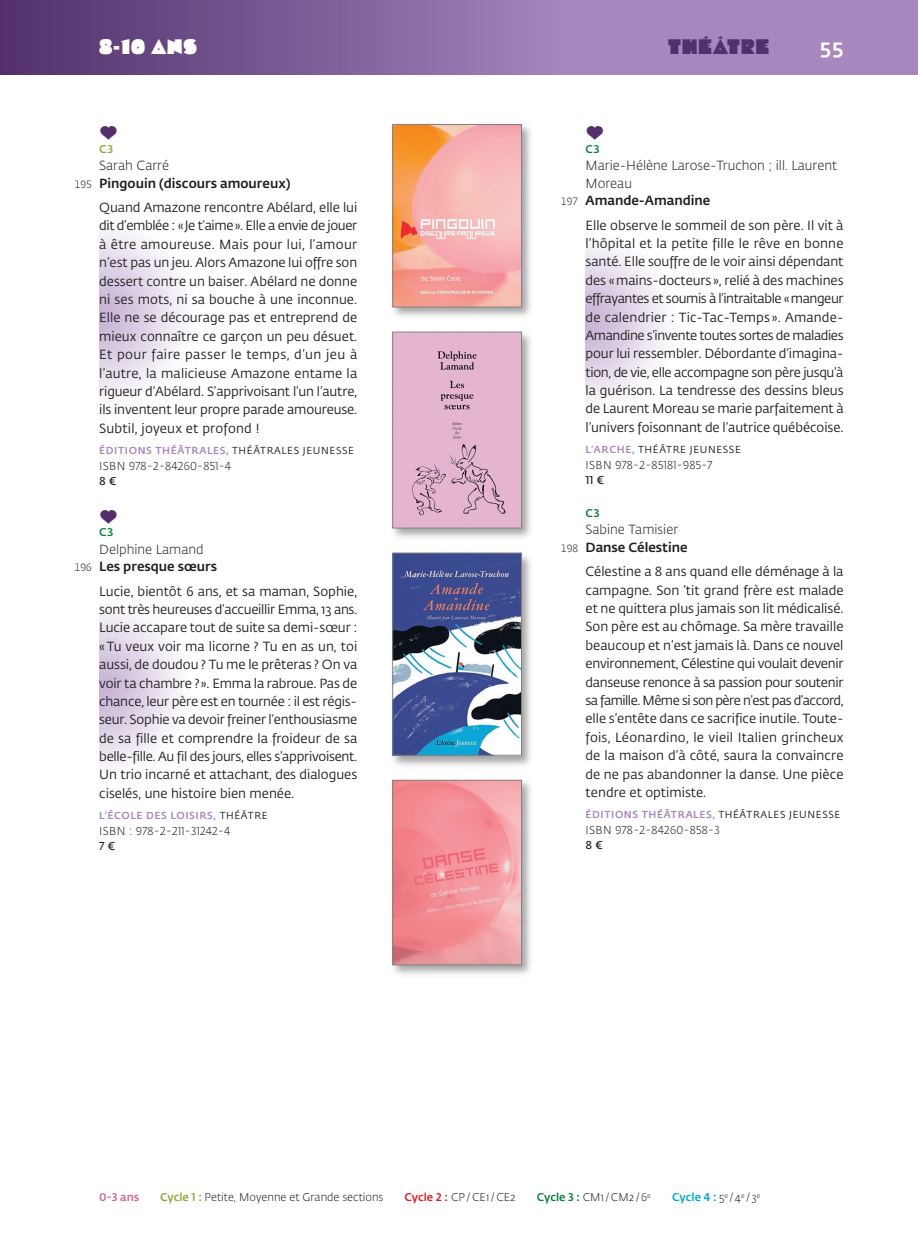
<style>
.page{position:relative;width:918px;height:1241px;background:#fff}
.page>*{position:absolute;margin:0;border:0;box-sizing:border-box;transform-origin:0 0}
.t1{font:21px "Cooter Deuce";color:#fff}
.t2{font:21px "Cooter Deuce";letter-spacing:.05em;color:#53306d}
.t3{font:500 21px "Fedra Sans Pro";color:#fff}
.t4{font:14px "RLPE";color:#53306d}
.t5{font:13.12px/18.4px "Fedra Sans Pro";color:#231f20;text-align:justify}
.t6{font:300 13.12px/17.5px "Fedra Sans Pro";color:#231f20}
.t7{font:500 13.12px "Fedra Sans Pro";color:#231f20}
.t8{font:300 11.38px "Fedra Sans Pro";letter-spacing:.03em;color:#231f20}
.t9{font:600 11.38px "Fedra Sans Pro";color:#231f20}
.t10{font:300 11.2px "Fedra Sans Pro";color:#231f20}
.t11{font:500 11.2px "Fedra Sans Pro";color:#00a8cf}
.t12{font:500 11.2px "Fedra Sans Pro";color:#ce6a90}
.t13{font:500 11.2px "Fedra Sans Pro";color:#0b8241}
.t14{font:500 11.2px "Fedra Sans Pro";color:#90a83d}
.t15{font:500 10.15px "Fedra Sans Pro";letter-spacing:.06em;color:#a787be}
.t16{font:10.15px "Fedra Sans Pro";letter-spacing:.06em;color:#231f20}
.s1{font-weight:300;font-size:10.5px}
.s2{font-weight:400;color:#231f20}
.s3{font-weight:500;color:#a787be}
.s4{font-weight:500;color:#90a83d}
.s5{font-weight:500;color:#da2128}
.s6{font-weight:500;color:#0b8241}
.s7{font-weight:300;color:#231f20}
</style>
<div class="page">
<div style="left:561px;top:0;width:357px;height:74px;background:#a787be"></div>
<img style="left:392px;top:124px;width:139px;height:414px">
<img style="left:394px;top:126px;width:125px;height:179px">
<div style="left:392px;top:124px;width:129px;height:183px;border:1px solid #808285"></div>
<img style="left:394px;top:334px;width:125px;height:192px">
<div style="left:392px;top:332px;width:129px;height:196px;border:1px solid #808285"></div>
<img style="left:392px;top:552px;width:139px;height:423px">
<img style="left:394px;top:555px;width:125px;height:198px">
<div style="left:392px;top:553px;width:129px;height:202px;border:1px solid #808285"></div>
<img style="left:394px;top:782px;width:125px;height:180px">
<div style="left:392px;top:780px;width:129px;height:184px;border:1px solid #808285"></div>
<div style="left:0;top:0;width:561px;height:74px;background:linear-gradient(to right,#50306b,#a384bb)"></div>
<p class="t1" style="left:99px;top:34px;width:99px">8-10 ANS</p>
<p class="t2" style="left:668px;top:34px;width:102px">THÉÂTRE</p>
<p class="t3" style="left:819px;top:38px;width:25px">55</p>
<p class="t4" style="left:99px;top:124px;width:20px">A</p>
<p class="t14" style="left:99px;top:144px;width:15px">C3</p>
<p class="t6" style="left:99px;top:158px;width:71px">Sarah Carré</p>
<p class="t7" style="left:74px;top:178px;width:218px"><span class="s1">195</span> Pingouin (discours amoureux)</p>
<p class="t5" style="left:99px;top:199px;width:259px">Quand Amazone rencontre Abélard, elle lui dit d’emblée : «Je t’aime». Elle a envie de jouer à être amoureuse. Mais pour lui, l’amour n’est pas un jeu. Alors Amazone lui offre son dessert contre un baiser. Abélard ne donne ni ses mots, ni sa bouche à une inconnue.<br>Elle ne se décourage pas et entreprend de mieux connaître ce garçon un peu désuet.<br>Et pour faire passer le temps, d’un jeu à l’autre, la malicieuse Amazone entame la rigueur d’Abélard. S’apprivoisant l’un l’autre, ils inventent leur propre parade amoureuse.<br>Subtil, joyeux et profond !</p>
<p class="t15" style="left:99px;top:446px;width:256px">ÉDITIONS THÉÂTRALES, <span class="s2">THÉÂTRALES JEUNESSE</span></p>
<p class="t8" style="left:99px;top:461px;width:133px">ISBN 978-2-84260-851-4</p>
<p class="t9" style="left:99px;top:476px;width:19px">8 €</p>
<p class="t4" style="left:99px;top:508px;width:20px">A</p>
<p class="t13" style="left:99px;top:527px;width:16px">C3</p>
<p class="t6" style="left:99px;top:541px;width:106px">Delphine Lamand</p>
<p class="t7" style="left:74px;top:561px;width:144px"><span class="s1">196</span> Les presque sœurs</p>
<p class="t5" style="left:99px;top:583px;width:259px">Lucie, bientôt 6 ans, et sa maman, Sophie, sont très heureuses d’accueillir Emma, 13 ans.<br>Lucie accapare tout de suite sa demi-sœur : «Tu veux voir ma licorne ? Tu en as un, toi aussi, de doudou ? Tu me le prêteras ? On va voir ta chambre ?». Emma la rabroue. Pas de chance, leur père est en tournée : il est régis&shy;seur. Sophie va devoir freiner l’enthousiasme de sa fille et comprendre la froideur de sa belle-fille. Au fil des jours, elles s’apprivoisent.<br>Un trio incarné et attachant, des dialogues ciselés, une histoire bien menée.</p>
<p class="t15" style="left:99px;top:811px;width:170px">L’ÉCOLE DES LOISIRS, <span class="s2">THÉÂTRE</span></p>
<p class="t8" style="left:99px;top:826px;width:132px">ISBN : 978-2-211-31242-4</p>
<p class="t9" style="left:99px;top:841px;width:18px">7 €</p>
<p class="t4" style="left:585px;top:124px;width:20px">A</p>
<p class="t13" style="left:585px;top:144px;width:16px">C3</p>
<p class="t6" style="left:585px;top:158px;width:253px">Marie-Hélène Larose-Truchon ; ill. Laurent<br>Moreau</p>
<p class="t7" style="left:561px;top:195px;width:151px"><span class="s1">197</span> Amande-Amandine</p>
<p class="t5" style="left:585px;top:217px;width:259px">Elle observe le sommeil de son père. Il vit à l’hôpital et la petite fille le rêve en bonne santé. Elle souffre de le voir ainsi dépendant des «mains-docteurs », relié à des machines effrayantes et soumis à l’intraitable «mangeur de calendrier : Tic-Tac-Temps ». Amande-Amandine s’invente toutes sortes de maladies pour lui ressembler. Débordante d’imagina&shy;tion, de vie, elle accompagne son père jusqu’à la guérison. La tendresse des dessins bleus de Laurent Moreau se marie parfaitement à l’univers foisonnant de l’autrice québécoise.</p>
<p class="t16" style="left:585px;top:445px;width:157px"><span class="s3">L’ARCHE,</span> THÉÂTRE JEUNESSE</p>
<p class="t8" style="left:585px;top:460px;width:128px">ISBN 978-2-85181-985-7</p>
<p class="t9" style="left:585px;top:475px;width:20px">11 €</p>
<p class="t13" style="left:585px;top:508px;width:16px">C3</p>
<p class="t6" style="left:585px;top:522px;width:94px">Sabine Tamisier</p>
<p class="t7" style="left:561px;top:542px;width:129px"><span class="s1">198</span> Danse Célestine</p>
<p class="t5" style="left:585px;top:563px;width:259px">Célestine a 8 ans quand elle déménage à la campagne. Son ’tit grand frère est malade et ne quittera plus jamais son lit médicalisé.<br>Son père est au chômage. Sa mère travaille beaucoup et n’est jamais là. Dans ce nouvel environnement, Célestine qui voulait devenir danseuse renonce à sa passion pour soutenir sa famille. Même si son père n’est pas d’accord, elle s’entête dans ce sacrifice inutile. Toute&shy;fois, Léonardino, le vieil Italien grincheux de la maison d’à côté, saura la convaincre de ne pas abandonner la danse. Une pièce tendre et optimiste.</p>
<p class="t15" style="left:585px;top:810px;width:256px">ÉDITIONS THÉÂTRALES, <span class="s2">THÉÂTRALES JEUNESSE</span></p>
<p class="t8" style="left:585px;top:825px;width:136px">ISBN 978-2-84260-858-3</p>
<p class="t9" style="left:585px;top:840px;width:19px">8 €</p>
<p class="t12" style="left:99px;top:1192px;width:41px">0-3 ans</p>
<p class="t10" style="left:160px;top:1192px;width:225px"><span class="s4">Cycle 1 :</span> Petite, Moyenne et Grande sections</p>
<p class="t10" style="left:404px;top:1192px;width:113px"><span class="s5">Cycle 2 :</span> CP/CE1/CE2</p>
<p class="t10" style="left:537px;top:1192px;width:116px"><span class="s6">Cycle 3 :</span> CM1/CM2 /6<sup>e</sup></p>
<p class="t11" style="left:672px;top:1192px;width:90px">Cycle 4 : <span class="s7">5</span><sup>e</sup> <span class="s7">/4</span><sup>e</sup> <span class="s7">/ 3</span><sup>e</sup></p>
</div>
